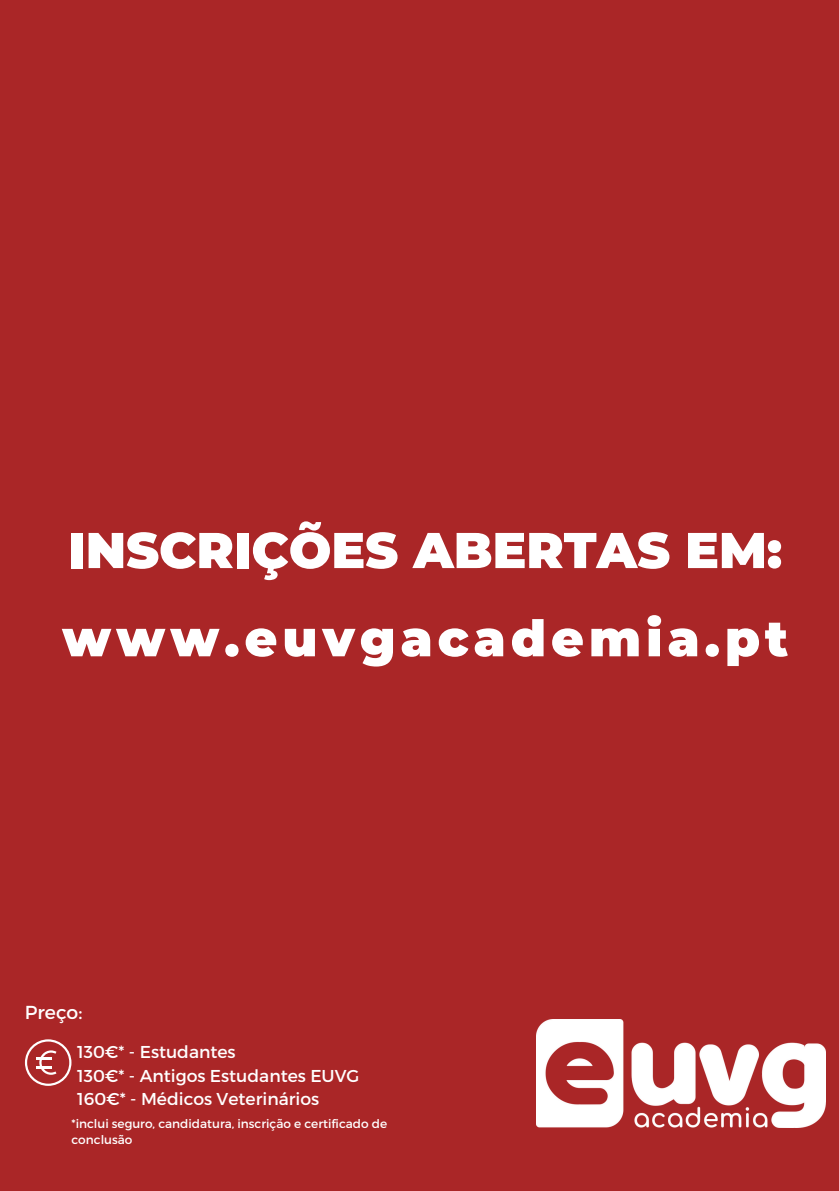
<style>
.page{position:relative;width:839px;height:1191px;background:#fff}
.page>*{position:absolute;margin:0;border:0;box-sizing:border-box;transform-origin:0 0}
.t1{font:900 50.2px/88.2px "Montserrat";color:#fff}
.t2{font:18.8px "Montserrat";color:#fff}
.t3{font:17.2px/23.6px "Montserrat";color:#fff}
.t4{font:12px/16px "Montserrat";color:#fff}
</style>
<div class="page">
<div style="left:0;top:0;width:838px;height:1191px;background:#aa2627"></div>
<img style="left:536px;top:1020px;width:289px;height:108px">
<svg style="left:25px;top:1039px;width:46px;height:47px"></svg>
<h1 class="t1" style="left:62px;top:506px;width:727px">INSCRIÇÕES ABERTAS EM: www.euvgacademia.pt</h1>
<p class="t2" style="left:25px;top:1000px;width:59px">Preço:</p>
<p class="t3" style="left:77px;top:1039px;width:284px">130€* - Estudantes<br>130€* - Antigos Estudantes EUVG<br>160€* - Médicos Veterinários</p>
<p class="t4" style="left:71px;top:1115px;width:317px">*inclui seguro, candidatura, inscrição e certificado de conclusão</p>
</div>
